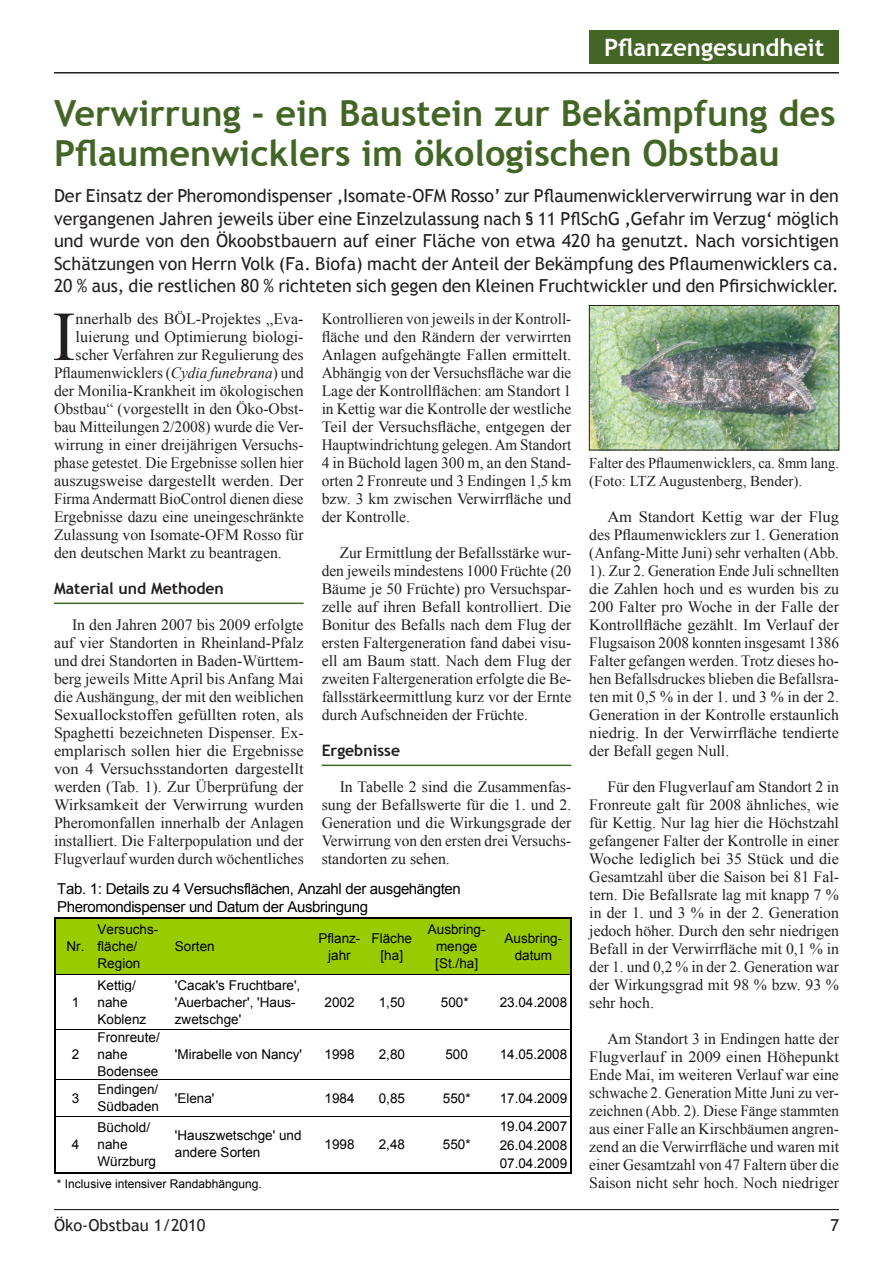
<style>
.page{position:relative;width:893px;height:1263px;background:#fff}
.page>*{position:absolute;margin:0;border:0;box-sizing:border-box;transform-origin:0 0}
.Fließtext_erste_Zeil{font:70.05px "Times New Roman";color:#231f20}
.Überschrift{font:700 36px/39.6px "Trebuchet MS";color:#436626}
.Rubriküberschrift{font:700 24px "Trebuchet MS";color:#fff}
.Einleitung{font:18px/22.5px "Trebuchet MS";color:#231f20;text-align:justify}
.Öko-Obstbau_1_2010_r{font:16.5px "Trebuchet MS";color:#231f20}
.Seitenzahl_rechts{font:16.5px "Trebuchet MS";color:#231f20}
.Fließtext{font:15.75px/18px "Times New Roman";color:#231f20;text-align:justify}
.Fließtext-2{font:15.75px/18px "Times New Roman";color:#231f20;text-align:justify;scale:1.05 1}
.Fließtext-3{font:15.75px/18px "Times New Roman";color:#231f20;text-align:justify;scale:.96 1}
.Fließtext_erste_Zeil-2{font:15.75px "Times New Roman";color:#231f20}
.Fließtext_erste_Zeil-3{font:15.75px "Times New Roman";color:#231f20;scale:.96 1}
.Fließtext_erste_Zeil-4{font:15.75px "Times New Roman";color:#231f20;scale:.95 1}
.Fließtext_erste_Zeil-5{font:15.75px "Times New Roman";color:#231f20;scale:1.04 1}
.Zwischenüberschrift{font:700 15.75px "Trebuchet MS";color:#231f20}
.t1{font:15px/17.9px "Arial";letter-spacing:-.025em;color:#000}
.Bildunterschrift{font:15px/18px "Times New Roman";color:#231f20}
.t2{font:13.5px/17px "Arial";color:#000}
.t3{font:12px "Arial";color:#000}
.s1{font-style:italic}
</style>
<div class="page">
<hr style="left:54px;top:1209px;width:785px;height:1px;background:#231f20">
<hr style="left:54px;top:72px;width:785px;height:2px;background:#231f20">
<div style="left:589px;top:30px;width:250px;height:34px;background:#436626"></div>
<hr style="left:54px;top:603px;width:250px;height:1px;background:#436626">
<hr style="left:322px;top:765px;width:249px;height:1px;background:#436626">
<div style="left:55px;top:918px;width:516px;height:56px;background:#9c0"></div>
<hr style="left:54px;top:917px;width:1px;height:256px;background:#000">
<hr style="left:570px;top:919px;width:1px;height:254px;background:#000">
<hr style="left:55px;top:917px;width:516px;height:2px;background:#000">
<hr style="left:55px;top:1079px;width:515px;height:1px;background:#000">
<hr style="left:55px;top:1172px;width:516px;height:1px;background:#000">
<img style="left:591px;top:307px;width:246px;height:141px">
<div style="left:589px;top:305px;width:250px;height:145px;border:1px solid #231f20"></div>
<p class="Rubriküberschrift" style="left:604px;top:32px;width:222px">Pflanzengesundheit</p>
<p class="Überschrift" style="left:54px;top:93px;width:783px">Verwirrung - ein Baustein zur Bekämpfung des<br>Pflaumenwicklers im ökologischen Obstbau</p>
<p class="Einleitung" style="left:54px;top:185px;width:786px">Der Einsatz der Pheromondispenser ‚Isomate-OFM Rosso’ zur Pflaumenwicklerverwirrung war in den vergangenen Jahren jeweils über eine Einzelzulassung nach § 11 PflSchG ‚Gefahr im Verzug‘ möglich und wurde von den Ökoobstbauern auf einer Fläche von etwa 420 ha genutzt. Nach vorsichtigen Schätzungen von Herrn Volk (Fa. Biofa) macht der Anteil der Bekämpfung des Pflaumenwicklers ca.<br>20 % aus, die restlichen 80 % richteten sich gegen den Kleinen Fruchtwickler und den Pfirsichwickler.</p>
<p class="Fließtext_erste_Zeil" style="left:52px;top:289px;width:25px">I</p>
<p class="Fließtext_erste_Zeil-2" style="left:76px;top:308px;width:230px">nnerhalb des BÖL-Projektes „Eva-</p>
<p class="Fließtext_erste_Zeil-2" style="left:76px;top:326px;width:230px">luierung und Optimierung biologi-</p>
<p class="Fließtext_erste_Zeil-2" style="left:76px;top:344px;width:230px">scher Verfahren zur Regulierung des</p>
<p class="Fließtext_erste_Zeil-3" style="left:54px;top:362px;width:262px">Pflaumenwicklers (<span class="s1">Cydia funebrana</span>) und</p>
<p class="Fließtext_erste_Zeil-2" style="left:54px;top:380px;width:251px">der Monilia-Krankheit im ökologischen</p>
<p class="Fließtext_erste_Zeil-2" style="left:54px;top:398px;width:251px">Obstbau“ (vorgestellt in den Öko-Obst-</p>
<p class="Fließtext_erste_Zeil-2" style="left:54px;top:416px;width:251px">bau Mitteilungen 2/2008) wurde die Ver-</p>
<p class="Fließtext_erste_Zeil-2" style="left:54px;top:434px;width:251px">wirrung in einer dreijährigen Versuchs-</p>
<p class="Fließtext_erste_Zeil-2" style="left:54px;top:452px;width:251px">phase getestet. Die Ergebnisse sollen hier</p>
<p class="Fließtext_erste_Zeil-5" style="left:54px;top:470px;width:242px">auszugsweise dargestellt werden. Der</p>
<p class="Fließtext_erste_Zeil-4" style="left:54px;top:488px;width:264px">Firma Andermatt BioControl dienen diese</p>
<p class="Fließtext_erste_Zeil-2" style="left:54px;top:506px;width:251px">Ergebnisse dazu eine uneingeschränkte</p>
<p class="Fließtext_erste_Zeil-2" style="left:54px;top:524px;width:251px">Zulassung von Isomate-OFM Rosso für</p>
<p class="Fließtext_erste_Zeil-2" style="left:54px;top:542px;width:229px">den deutschen Markt zu beantragen.</p>
<p class="Zwischenüberschrift" style="left:54px;top:579px;width:171px">Material und Methoden</p>
<p class="Fließtext" style="left:54px;top:615px;width:251px;text-indent:18px">In den Jahren 2007 bis 2009 erfolgte auf vier Standorten in Rheinland-Pfalz und drei Standorten in Baden-Württem&shy;berg jeweils Mitte April bis Anfang Mai die Aushängung, der mit den weiblichen Sexuallockstoffen gefüllten roten, als Spaghetti bezeichneten Dispenser. Ex&shy;emplarisch sollen hier die Ergebnisse von 4 Versuchsstandorten dargestellt werden (Tab. 1). Zur Überprüfung der Wirksamkeit der Verwirrung wurden Pheromonfallen innerhalb der Anlagen installiert. Die Falterpopulation und der Flugverlauf wurden durch wöchentliches</p>
<p class="Fließtext-3" style="left:322px;top:309px;width:262px">Kontrollieren von jeweils in der Kontroll&shy;fläche und den Rändern der verwirrten Anlagen aufgehängte Fallen ermittelt.<br>Abhängig von der Versuchsfläche war die Lage der Kontrollflächen: am Standort 1 in Kettig war die Kontrolle der westliche Teil der Versuchsfläche, entgegen der Hauptwindrichtung gelegen. Am Standort 4 in Büchold lagen 300 m, an den Stand&shy;orten 2 Fronreute und 3 Endingen 1,5 km bzw. 3 km zwischen Verwirrfläche und der Kontrolle.</p>
<p class="Fließtext" style="left:322px;top:543px;width:251px;text-indent:18px">Zur Ermittlung der Befallsstärke wur&shy;den jeweils mindestens 1000 Früchte (20<br>Bäume je 50 Früchte) pro Versuchspar&shy;zelle auf ihren Befall kontrolliert. Die Bonitur des Befalls nach dem Flug der ersten Faltergeneration fand dabei visu&shy;ell am Baum statt. Nach dem Flug der zweiten Faltergeneration erfolgte die Be&shy;fallsstärkeermittlung kurz vor der Ernte durch Aufschneiden der Früchte.</p>
<p class="Zwischenüberschrift" style="left:322px;top:741px;width:80px">Ergebnisse</p>
<p class="Fließtext" style="left:322px;top:777px;width:251px;text-indent:18px">In Tabelle 2 sind die Zusammenfas&shy;sung der Befallswerte für die 1. und 2.<br>Generation und die Wirkungsgrade der Verwirrung von den ersten drei Versuchs&shy;standorten zu sehen.</p>
<p class="t1" style="left:57px;top:880px;width:405px">Tab. 1: Details zu 4 Versuchsflächen, Anzahl der ausgehängten<br>Pheromondispenser und Datum der Ausbringung</p>
<p class="t2" style="left:66px;top:938px;width:19px">Nr.</p>
<p class="t2" style="left:72px;top:994px;width:9px">1</p>
<p class="t2" style="left:72px;top:1046px;width:9px">2</p>
<p class="t2" style="left:98px;top:921px;width:62px">Versuchs&shy;fläche/<br>Region</p>
<p class="t2" style="left:175px;top:938px;width:41px">Sorten</p>
<p class="t2" style="left:318px;top:929px;width:44px;text-align:center">Pflanz&shy;jahr</p>
<p class="t2" style="left:372px;top:929px;width:42px;text-align:center">Fläche [ha]</p>
<p class="t2" style="left:428px;top:921px;width:59px;text-align:center">Ausbring&shy;menge [St./ha]</p>
<p class="t2" style="left:505px;top:929px;width:59px;text-align:center">Ausbring&shy;datum</p>
<p class="t2" style="left:98px;top:977px;width:50px">Kettig/ nahe<br>Koblenz</p>
<p class="t2" style="left:175px;top:977px;width:127px">'Cacak's Fruchtbare', 'Auerbacher', 'Haus&shy;zwetschge'</p>
<p class="t2" style="left:325px;top:994px;width:32px">2002</p>
<p class="t2" style="left:379px;top:994px;width:28px">1,50</p>
<p class="t2" style="left:441px;top:994px;width:29px">500*</p>
<p class="t2" style="left:500px;top:994px;width:69px">23.04.2008</p>
<p class="t2" style="left:98px;top:1029px;width:64px">Fronreute/ nahe<br>Bodensee</p>
<p class="t2" style="left:175px;top:1046px;width:129px">'Mirabelle von Nancy'</p>
<p class="t2" style="left:325px;top:1046px;width:32px">1998</p>
<p class="t2" style="left:379px;top:1046px;width:28px">2,80</p>
<p class="t2" style="left:445px;top:1046px;width:24px">500</p>
<p class="t2" style="left:500px;top:1046px;width:69px">14.05.2008</p>
<p class="t2" style="left:72px;top:1089px;width:9px">3</p>
<p class="t2" style="left:98px;top:1081px;width:63px">Endingen/<br>Südbaden</p>
<p class="t2" style="left:175px;top:1089px;width:41px">'Elena'</p>
<p class="t2" style="left:325px;top:1089px;width:32px">1984</p>
<p class="t2" style="left:379px;top:1089px;width:28px">0,85</p>
<p class="t2" style="left:443px;top:1089px;width:29px">550*</p>
<p class="t2" style="left:500px;top:1084px;width:69px;line-height:28px">17.04.2009<br>19.04.2007</p>
<p class="t2" style="left:500px;top:1135px;width:69px;line-height:18.8px">26.04.2008<br>07.04.2009</p>
<p class="t3" style="left:57px;top:1175px;width:206px">* Inclusive intensiver Randabhängung.</p>
<p class="t2" style="left:98px;top:1119px;width:60px">Büchold/ nahe<br>Würzburg</p>
<p class="t2" style="left:175px;top:1127px;width:128px">'Hauszwetschge' und andere Sorten</p>
<p class="t2" style="left:443px;top:1136px;width:29px">550*</p>
<p class="t2" style="left:72px;top:1136px;width:9px">4</p>
<p class="t2" style="left:325px;top:1136px;width:32px">1998</p>
<p class="t2" style="left:379px;top:1136px;width:28px">2,48</p>
<p class="Öko-Obstbau_1_2010_r" style="left:54px;top:1215px;width:153px">Öko-Obstbau 1/2010</p>
<p class="Bildunterschrift" style="left:589px;top:454px;width:251px">Falter des Pflaumenwicklers, ca. 8mm lang. (Foto: LTZ Augustenberg, Bender).</p>
<p class="Fließtext-2" style="left:589px;top:507px;width:239px;text-indent:18px">Am Standort Kettig war der Flug des Pflaumenwicklers zur 1. Generation (Anfang-Mitte Juni) sehr verhalten (Abb.<br>1). Zur 2. Generation Ende Juli schnellten die Zahlen hoch und es wurden bis zu 200 Falter pro Woche in der Falle der Kontrollfläche gezählt. Im Verlauf der Flugsaison 2008 konnten insgesamt 1386<br>Falter gefangen werden. Trotz dieses ho&shy;hen Befallsdruckes blieben die Befallsra&shy;ten mit 0,5 % in der 1. und 3 % in der 2.<br>Generation in der Kontrolle erstaunlich niedrig. In der Verwirrfläche tendierte der Befall gegen Null.</p>
<p class="Fließtext" style="left:589px;top:777px;width:251px;text-indent:18px">Für den Flugverlauf am Standort 2 in Fronreute galt für 2008 ähnliches, wie für Kettig. Nur lag hier die Höchstzahl gefangener Falter der Kontrolle in einer Woche lediglich bei 35 Stück und die Gesamtzahl über die Saison bei 81 Fal&shy;tern. Die Befallsrate lag mit knapp 7 % in der 1. und 3 % in der 2. Generation jedoch höher. Durch den sehr niedrigen Befall in der Verwirrfläche mit 0,1 % in der 1. und 0,2 % in der 2. Generation war der Wirkungsgrad mit 98 % bzw. 93 % sehr hoch.</p>
<p class="Fließtext" style="left:589px;top:1029px;width:251px;text-indent:18px">Am Standort 3 in Endingen hatte der Flugverlauf in 2009 einen Höhepunkt Ende Mai, im weiteren Verlauf war eine schwache 2. Generation Mitte Juni zu ver&shy;zeichnen (Abb. 2). Diese Fänge stammten aus einer Falle an Kirschbäumen angren&shy;zend an die Verwirrfläche und waren mit einer Gesamtzahl von 47 Faltern über die Saison nicht sehr hoch. Noch niedriger</p>
<p class="Seitenzahl_rechts" style="left:830px;top:1215px;width:10px">7</p>
</div>
